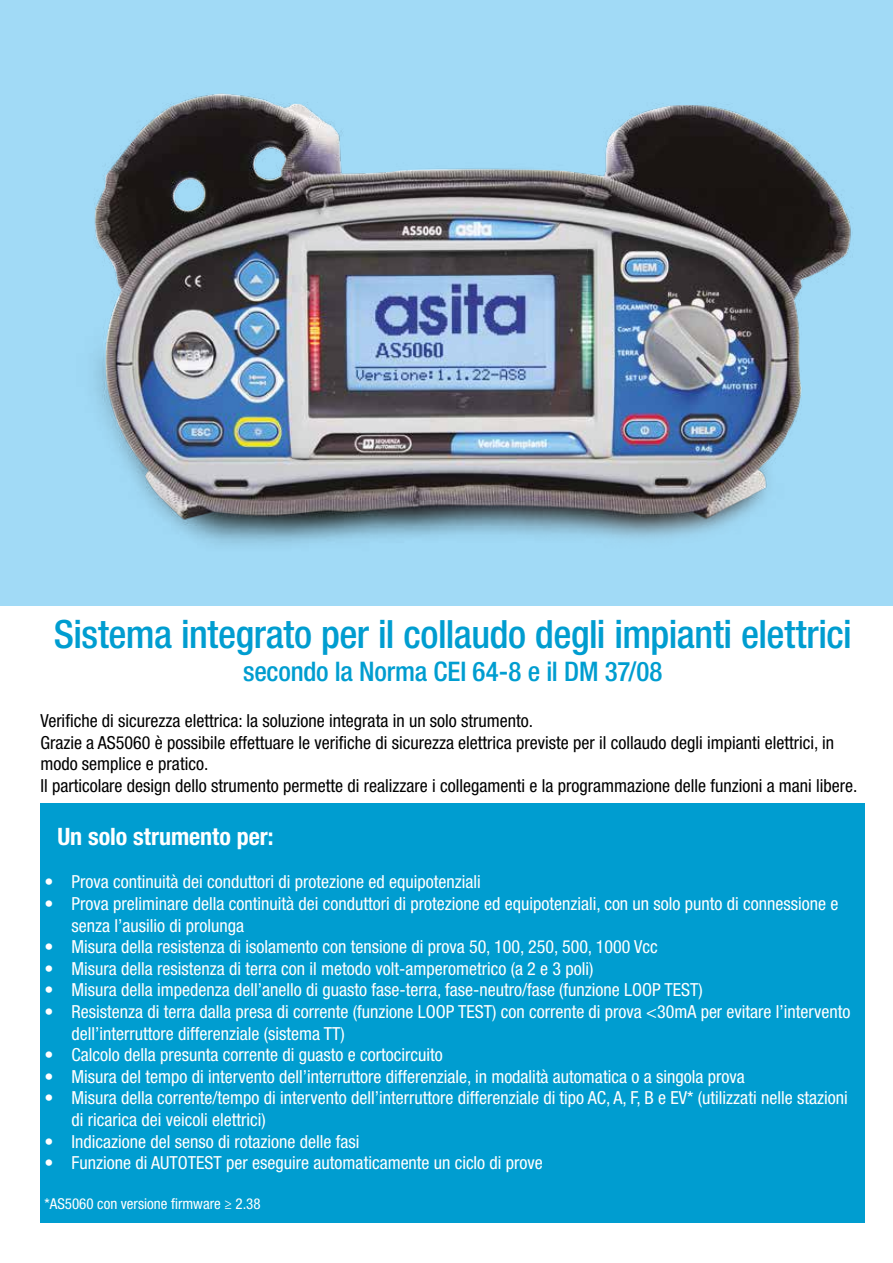
<style>
.page{position:relative;width:893px;height:1263px;background:#fff}
.page>*{position:absolute;margin:0;border:0;box-sizing:border-box;transform-origin:0 0}
.t1{font:500 condensed 39px "Helvetica Neue LT Std";letter-spacing:-.015em;color:#009dd0}
.t2{font:500 condensed 27px "Helvetica Neue LT Std";letter-spacing:-.01em;color:#009dd0}
.t3{font:700 condensed 24px "Helvetica Neue LT Std";color:#fff}
.t4{font:condensed 18px/21.6px "Helvetica Neue LT Std";color:#fff}
.t5{font:condensed 18px/21.6px "Helvetica Neue LT Std";color:#000}
.t6{font:condensed 15px "Helvetica Neue LT Std";color:#fff}
</style>
<div class="page">
<img style="left:0;top:0;width:892px;height:605px">
<div style="left:40px;top:804px;width:825px;height:419px;background:#009dd0"></div>
<svg style="left:892px;top:0;width:1px;height:606px"></svg>
<h1 class="t1" style="left:54px;top:611px;width:800px">Sistema integrato per il collaudo degli impianti elettrici</h1>
<h2 class="t2" style="left:243px;top:655px;width:421px">secondo la Norma CEI 64-8 e il DM 37/08</h2>
<p class="t5" style="left:40px;top:710px;width:819px">Verifiche di sicurezza elettrica: la soluzione integrata in un solo strumento.<br>Grazie a AS5060 è possibile effettuare le verifiche di sicurezza elettrica previste per il collaudo degli impianti elettrici, in modo semplice e pratico.<br>Il particolare design dello strumento permette di realizzare i collegamenti e la programmazione delle funzioni a mani libere.</p>
<h3 class="t3" style="left:57px;top:822px;width:218px">Un solo strumento per:</h3>
<p class="t4" style="left:45px;top:871px;width:438px">• Prova continuità dei conduttori di protezione ed equipotenziali</p>
<p class="t4" style="left:72px;top:893px;width:768px;text-indent:-27px">• Prova preliminare della continuità dei conduttori di protezione ed equipotenziali, con un solo punto di connessione e senza l’ausilio di prolunga</p>
<p class="t4" style="left:45px;top:936px;width:615px">• Misura della resistenza di isolamento con tensione di prova 50, 100, 250, 500, 1000 Vcc</p>
<p class="t4" style="left:45px;top:957px;width:550px">• Misura della resistenza di terra con il metodo volt-amperometrico (a 2 e 3 poli)</p>
<p class="t4" style="left:45px;top:979px;width:660px">• Misura della impedenza dell’anello di guasto fase-terra, fase-neutro/fase (funzione LOOP TEST)</p>
<p class="t4" style="left:72px;top:1001px;width:780px;text-indent:-27px">• Resistenza di terra dalla presa di corrente (funzione LOOP TEST) con corrente di prova &lt;30mA per evitare l’intervento dell’interruttore differenziale (sistema TT)</p>
<p class="t4" style="left:45px;top:1044px;width:400px">• Calcolo della presunta corrente di guasto e cortocircuito</p>
<p class="t4" style="left:45px;top:1065px;width:702px">• Misura del tempo di intervento dell’interruttore differenziale, in modalità automatica o a singola prova</p>
<p class="t4" style="left:72px;top:1087px;width:777px;text-indent:-27px">• Misura della corrente/tempo di intervento dell’interruttore differenziale di tipo AC, A, F, B e EV* (utilizzati nelle stazioni di ricarica dei veicoli elettrici)</p>
<p class="t4" style="left:45px;top:1130px;width:316px">• Indicazione del senso di rotazione delle fasi</p>
<p class="t4" style="left:45px;top:1152px;width:500px">• Funzione di AUTOTEST per eseguire automaticamente un ciclo di prove</p>
<p class="t6" style="left:45px;top:1195px;width:218px">*AS5060 con versione firmware ≥ 2.38</p>
</div>
